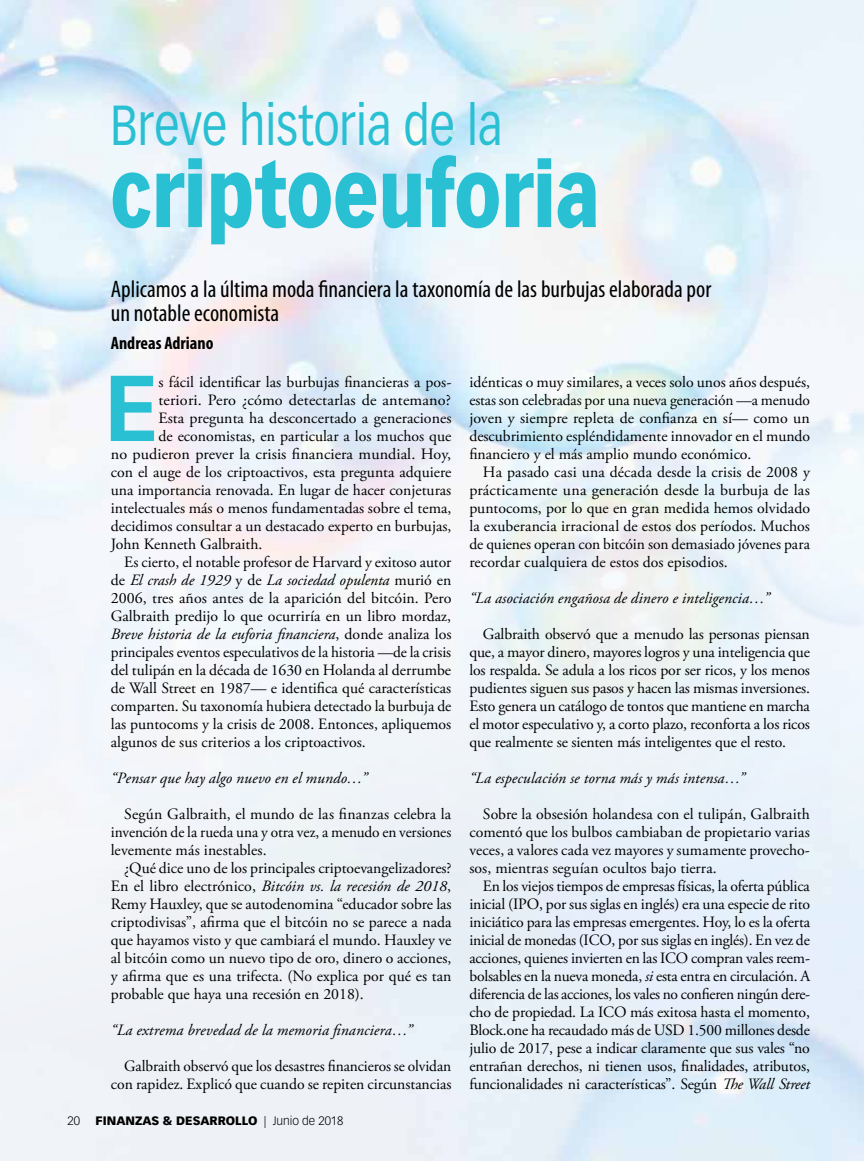
<style>
.page{position:relative;width:864px;height:1161px;background:#fff}
.page>*{position:absolute;margin:0;border:0;box-sizing:border-box;transform-origin:0 0}
.t1{font:700 91.65px "Vectora LT Std";color:#28c0d2}
.t2{font:900 88.5px "Vectora LT Std";color:#28c0d2;scale:.81 1}
.t3{font:55.35px "Vectora LT Std";color:#28c0d2;scale:.81 1}
.t4{font:condensed 24px/24px "Myriad Pro";color:#000}
.t5{font:700 condensed 18px "Myriad Pro";color:#000}
.t6{font:15.75px/18px "Adobe Garamond Pro";color:#000;text-align:justify}
.t7{font:italic 15.75px "Adobe Garamond Pro";letter-spacing:.005em;color:#000}
.t8{font:900 12px "Vectora LT Std";color:#000}
.t9{font:300 12px "Vectora LT Std";color:#000}
.s1{font-style:normal}
.s2{font-style:italic}
.s3{font-weight:300}
</style>
<div class="page">
<h3 class="t3" style="left:110px;top:92px;width:485px">Breve historia de la</h3>
<h2 class="t2" style="left:110px;top:140px;width:606px">criptoeuforia</h2>
<h3 class="t4" style="left:111px;top:278px;width:602px">Aplicamos a la última moda financiera la taxonomía de las burbujas elaborada por un notable economista</h3>
<p class="t5" style="left:111px;top:333px;width:104px">Andreas Adriano</p>
<h1 class="t1" style="left:104px;top:353px;width:56px">E</h1>
<p class="t6" style="left:158px;top:374px;width:294px">s fácil identificar las burbujas financieras a pos-</p>
<p class="t6" style="left:158px;top:392px;width:294px">teriori. Pero ¿cómo detectarlas de antemano?</p>
<p class="t6" style="left:158px;top:410px;width:295px">Esta pregunta ha desconcertado a generaciones</p>
<p class="t6" style="left:158px;top:428px;width:294px">de economistas, en particular a los muchos que</p>
<p class="t6" style="left:111px;top:446px;width:342px">no pudieron prever la crisis financiera mundial. Hoy,</p>
<p class="t6" style="left:111px;top:464px;width:342px">con el auge de los criptoactivos, esta pregunta adquiere</p>
<p class="t6" style="left:111px;top:482px;width:342px">una importancia renovada. En lugar de hacer conjeturas</p>
<p class="t6" style="left:111px;top:500px;width:342px">intelectuales más o menos fundamentadas sobre el tema,</p>
<p class="t6" style="left:111px;top:518px;width:342px">decidimos consultar a un destacado experto en burbujas,</p>
<p class="t6" style="left:111px;top:536px;width:153px">John Kenneth Galbraith.</p>
<p class="t6" style="left:124px;top:554px;width:329px">Es cierto, el notable profesor de Harvard y exitoso autor</p>
<p class="t7" style="left:111px;top:571px;width:342px"><span class="s1">de</span> El crash de 1929 <span class="s1">y de</span> La sociedad opulenta <span class="s1">murió en</span></p>
<p class="t6" style="left:111px;top:590px;width:342px">2006, tres años antes de la aparición del bitcóin. Pero</p>
<p class="t6" style="left:111px;top:608px;width:342px">Galbraith predijo lo que ocurriría en un libro mordaz,</p>
<p class="t7" style="left:111px;top:625px;width:342px">Breve historia de la euforia financiera<span class="s1">, donde analiza los</span></p>
<p class="t6" style="left:111px;top:644px;width:342px">principales eventos especulativos de la historia —de la crisis</p>
<p class="t6" style="left:111px;top:662px;width:342px">del tulipán en la década de 1630 en Holanda al derrumbe</p>
<p class="t6" style="left:111px;top:680px;width:342px">de Wall Street en 1987— e identifica qué características</p>
<p class="t6" style="left:111px;top:698px;width:342px">comparten. Su taxonomía hubiera detectado la burbuja de</p>
<p class="t6" style="left:111px;top:716px;width:342px">las puntocoms y la crisis de 2008. Entonces, apliquemos</p>
<p class="t6" style="left:111px;top:734px;width:257px">algunos de sus criterios a los criptoactivos.</p>
<p class="t7" style="left:111px;top:769px;width:258px">“Pensar que hay algo nuevo en el mundo…”</p>
<p class="t6" style="left:111px;top:806px;width:342px;text-indent:13px">Según Galbraith, el mundo de las finanzas celebra la invención de la rueda una y otra vez, a menudo en versiones levemente más inestables.</p>
<p class="t6" style="left:111px;top:860px;width:342px;text-indent:14px">¿Qué dice uno de los principales criptoevangelizadores?<br>En el libro electrónico, <span class="s2">Bitcóin vs. la recesión de 2018</span>, Remy Hauxley, que se autodenomina “educador sobre las criptodivisas”, afirma que el bitcóin no se parece a nada que hayamos visto y que cambiará el mundo. Hauxley ve al bitcóin como un nuevo tipo de oro, dinero o acciones, y afirma que es una trifecta. (No explica por qué es tan probable que haya una recesión en 2018).</p>
<p class="t7" style="left:111px;top:1021px;width:303px">“La extrema brevedad de la memoria financiera…”</p>
<p class="t6" style="left:111px;top:1058px;width:342px;text-align:right">Galbraith observó que los desastres financieros se olvidan con rapidez. Explicó que cuando se repiten circunstancias</p>
<p class="t9" style="left:68px;top:1114px;width:14px">20</p>
<p class="t8" style="left:96px;top:1113px;width:249px">FINANZAS &amp; DESARROLLO <span class="s3">| Junio de 2018</span></p>
<p class="t6" style="left:469px;top:374px;width:342px">idénticas o muy similares, a veces solo unos años después, estas son celebradas por una nueva generación —a menudo joven y siempre repleta de confianza en sí— como un descubrimiento espléndidamente innovador en el mundo financiero y el más amplio mundo económico.</p>
<p class="t6" style="left:469px;top:464px;width:342px;text-indent:13px">Ha pasado casi una década desde la crisis de 2008 y prácticamente una generación desde la burbuja de las puntocoms, por lo que en gran medida hemos olvidado la exuberancia irracional de estos dos períodos. Muchos de quienes operan con bitcóin son demasiado jóvenes para recordar cualquiera de estos dos episodios.</p>
<p class="t7" style="left:469px;top:589px;width:302px">“La asociación engañosa de dinero e inteligencia…”</p>
<p class="t6" style="left:469px;top:626px;width:342px;text-indent:14px">Galbraith observó que a menudo las personas piensan que, a mayor dinero, mayores logros y una inteligencia que los respalda. Se adula a los ricos por ser ricos, y los menos pudientes siguen sus pasos y hacen las mismas inversiones.<br>Esto genera un catálogo de tontos que mantiene en marcha el motor especulativo y, a corto plazo, reconforta a los ricos que realmente se sienten más inteligentes que el resto.</p>
<p class="t7" style="left:469px;top:769px;width:277px">“La especulación se torna más y más intensa…”</p>
<p class="t6" style="left:469px;top:806px;width:342px;text-indent:13px">Sobre la obsesión holandesa con el tulipán, Galbraith comentó que los bulbos cambiaban de propietario varias veces, a valores cada vez mayores y sumamente provecho&shy;sos, mientras seguían ocultos bajo tierra.</p>
<p class="t6" style="left:469px;top:878px;width:342px;text-indent:14px">En los viejos tiempos de empresas físicas, la oferta pública inicial (IPO, por sus siglas en inglés) era una especie de rito iniciático para las empresas emergentes. Hoy, lo es la oferta inicial de monedas (ICO, por sus siglas en inglés). En vez de acciones, quienes invierten en las ICO compran vales reem&shy;bolsables en la nueva moneda, <span class="s2">si</span> esta entra en circulación. A diferencia de las acciones, los vales no confieren ningún dere&shy;cho de propiedad. La ICO más exitosa hasta el momento, Block.one ha recaudado más de USD 1.500 millones desde julio de 2017, pese a indicar claramente que sus vales “no entrañan derechos, ni tienen usos, finalidades, atributos, funcionalidades ni características”. Según <span class="s2">The Wall Street</span></p>
</div>
